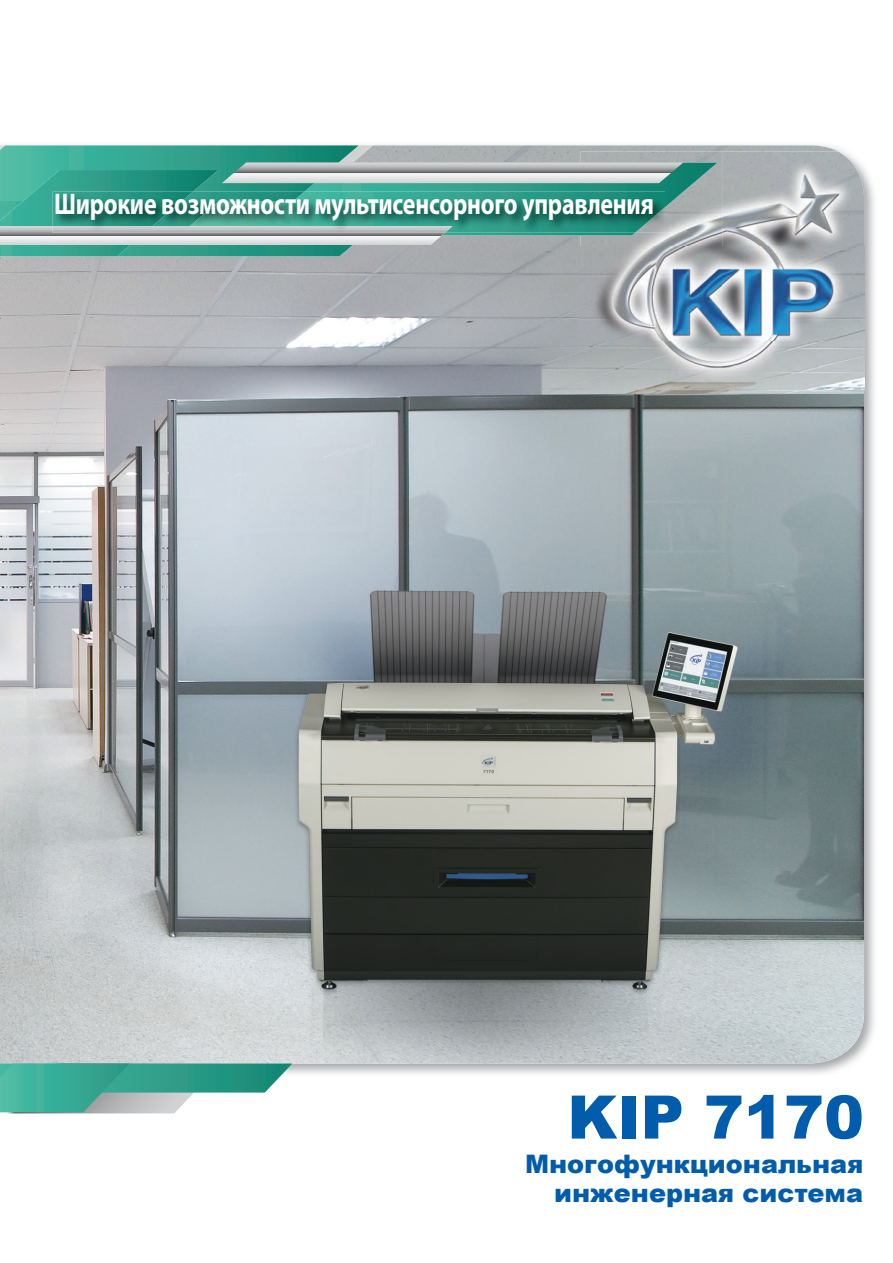
<style>
.page{position:relative;width:893px;height:1263px;background:#fff}
.page>*{position:absolute;margin:0;border:0;box-sizing:border-box;transform-origin:0 0}
.t1{font:900 60px "Arial";color:#015dab}
.t2{font:700 30px "Myriad Pro";letter-spacing:-.01em;color:#fff;scale:.8 1}
.t3{font:900 25.5px/28.5px "Arial";color:#015dab;text-align:right}
</style>
<div class="page">
<img style="left:0;top:144px;width:874px;height:49px">
<img style="left:825px;top:193px;width:49px;height:880px">
<img style="left:0;top:145px;width:864px;height:918px">
<img style="left:580px;top:151px;width:284px;height:239px">
<svg style="left:0;top:145px;width:717px;height:111px;background:#7dafa7"></svg>
<svg style="left:0;top:1063px;width:292px;height:50px"></svg>
<img style="left:193px;top:192px;width:472px;height:41px">
<img style="left:193px;top:192px;width:111px;height:9px">
<img style="left:53px;top:192px;width:140px;height:34px">
<img style="left:53px;top:226px;width:399px;height:7px">
<p class="t2" style="left:54px;top:187px;width:751px">Широкие возможности мультисенсорного управления</p>
<p class="t1" style="left:567px;top:1084px;width:298px">KIP 7170</p>
<p class="t3" style="left:525px;top:1149px;width:340px">Многофункциональная инженерная система</p>
</div>
